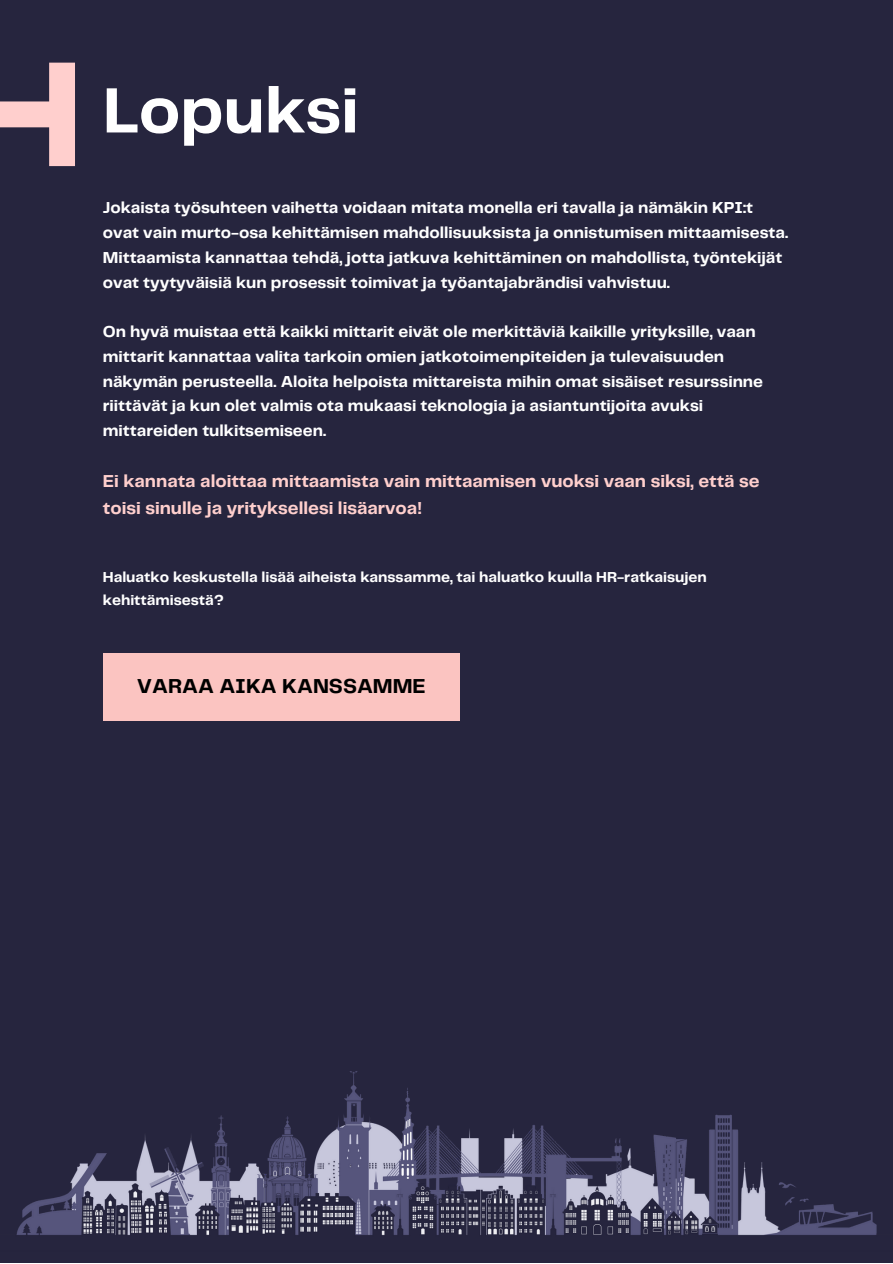
<style>
.page{position:relative;width:893px;height:1264px;background:#fff}
.page>*{position:absolute;margin:0;border:0;box-sizing:border-box;transform-origin:0 0}
.t1{font:700 66.3px "Telegraf";color:#fff}
.t2{font:700 21px "Telegraf";color:#000}
.t3{font:700 18px/27px "Telegraf";color:#ffcfcd}
.t4{font:700 16.5px/24.8px "Telegraf";color:#fff}
.t5{font:700 15px/22.5px "Telegraf";color:#fff}
</style>
<div class="page">
<div style="left:0;top:0;width:892px;height:1262px;background:#26253e"></div>
<svg style="left:0;top:63px;width:75px;height:103px"></svg>
<img style="left:16px;top:1071px;width:861px;height:165px">
<div style="left:103px;top:653px;width:356px;height:67px;background:#fbc4c1"></div>
<h1 class="t1" style="left:103px;top:82px;width:257px">Lopuksi</h1>
<p class="t4" style="left:103px;top:196px;width:686px">Jokaista työsuhteen vaihetta voidaan mitata monella eri tavalla ja nämäkin KPI:t ovat vain murto-osa kehittämisen mahdollisuuksista ja onnistumisen mittaamisesta.<br>Mittaamista kannattaa tehdä, jotta jatkuva kehittäminen on mahdollista, työntekijät ovat tyytyväisiä kun prosessit toimivat ja työantajabrändisi vahvistuu.</p>
<p class="t4" style="left:103px;top:320px;width:661px">On hyvä muistaa että kaikki mittarit eivät ole merkittäviä kaikille yrityksille, vaan mittarit kannattaa valita tarkoin omien jatkotoimenpiteiden ja tulevaisuuden näkymän perusteella. Aloita helpoista mittareista mihin omat sisäiset resurssinne riittävät ja kun olet valmis ota mukaasi teknologia ja asiantuntijoita avuksi mittareiden tulkitsemiseen.</p>
<p class="t3" style="left:103px;top:468px;width:658px">Ei kannata aloittaa mittaamista vain mittaamisen vuoksi vaan siksi, että se toisi sinulle ja yrityksellesi lisäarvoa!</p>
<p class="t5" style="left:103px;top:567px;width:605px">Haluatko keskustella lisää aiheista kanssamme, tai haluatko kuulla HR-ratkaisujen kehittämisestä?</p>
<p class="t2" style="left:137px;top:676px;width:290px">VARAA AIKA KANSSAMME</p>
</div>
